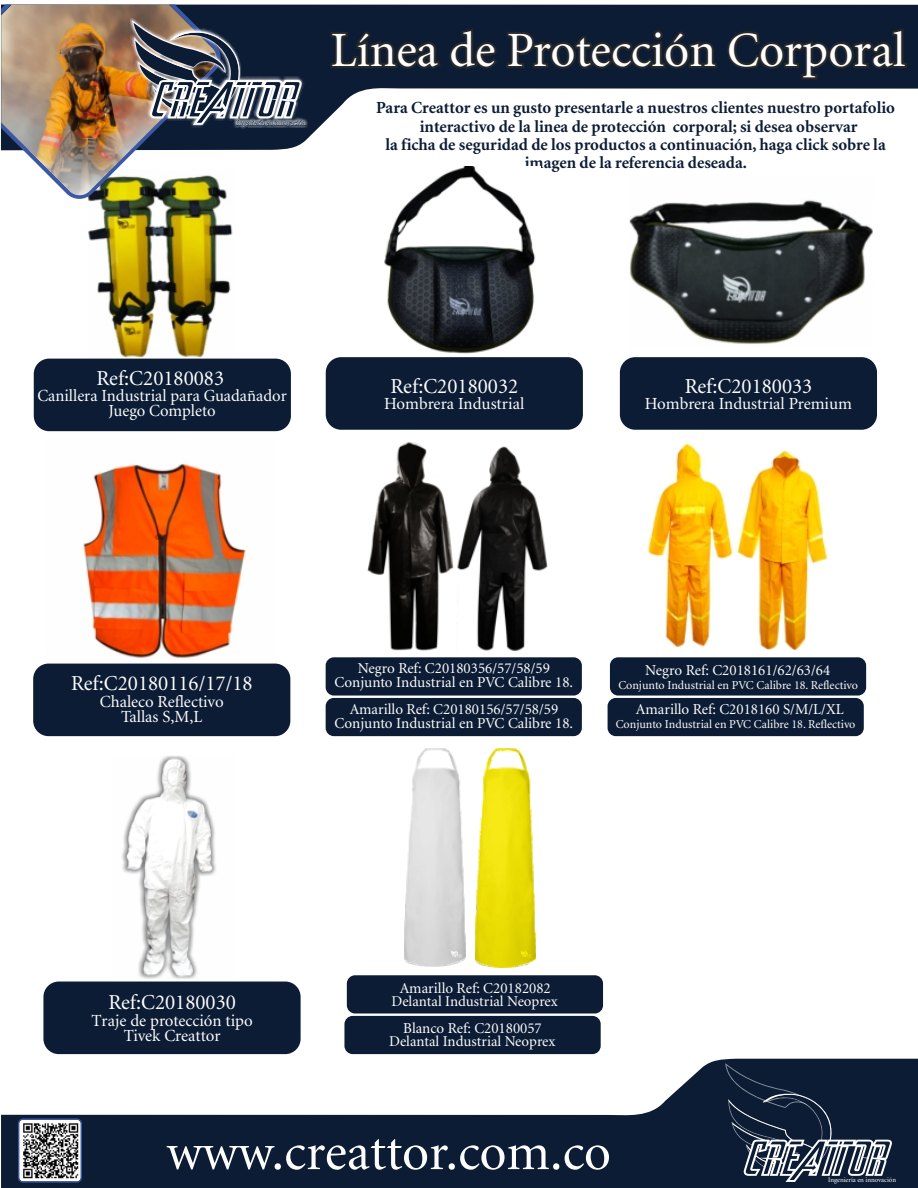
<style>
.page{position:relative;width:918px;height:1188px;background:#fff}
.page>*{position:absolute;margin:0;border:0;box-sizing:border-box;transform-origin:0 0}
.t1{font:52.65px "Atlantix S Si";color:#fefefe}
.t2{font:48.75px "Atlantix S Si";color:#fff}
.t3{font:21.15px "Atlantix S Si";color:#fefefe}
.t4{font:700 16.8px/18.1px "Atlantix Black S Si";color:#0c1c35;text-align:center}
.t5{font:16.8px/15.5px "Atlantix S Si";color:#fefefe;text-align:center}
.t6{font:15px/14.1px "Atlantix S Si";color:#fefefe;text-align:center}
.t7{font:14.85px "Atlantix S Si";color:#fefefe}
.t8{font:12px "Atlantix S Si";color:#fefefe}
.t9{font:7.35px "Atlantix S Si";color:#fefefe;scale:.96 1}
.t10{font:6.9px "Atlantix S Si";color:#fefefe}
</style>
<div class="page">
<img style="left:367px;top:442px;width:181px;height:209px">
<div style="left:326px;top:657px;width:256px;height:39px;background:#0c1c35;border-radius:8px"></div>
<div style="left:610px;top:657px;width:256px;height:39px;background:#0c1c35;border-radius:8px"></div>
<div style="left:608px;top:698px;width:256px;height:38px;background:#0c1c35;border-radius:8px"></div>
<div style="left:326px;top:698px;width:256px;height:38px;background:#0c1c35;border-radius:8px"></div>
<img style="left:647px;top:443px;width:181px;height:206px">
<img style="left:47px;top:463px;width:230px;height:201px">
<img style="left:88px;top:201px;width:149px;height:158px">
<svg style="left:1px;top:1059px;width:917px;height:129px;fill:#0c1c35"></svg>
<svg style="left:306px;top:5px;width:612px;height:135px"></svg>
<svg style="left:725px;top:1063px;width:172px;height:121px;background:#2c3a4f"></svg>
<svg style="left:330px;top:28px;width:577px;height:52px;background:#162030"></svg>
<svg style="left:18px;top:1118px;width:64px;height:65px"></svg>
<img style="left:1px;top:4px;width:305px;height:197px">
<div style="left:326px;top:357px;width:257px;height:73px;background:#0c1c35;border-radius:15px"></div>
<div style="left:34px;top:359px;width:257px;height:72px;background:#0c1c35;border-radius:15px"></div>
<div style="left:620px;top:357px;width:257px;height:73px;background:#0c1c35;border-radius:15px"></div>
<div style="left:347px;top:975px;width:256px;height:38px;background:#0c1c35;border-radius:8px"></div>
<div style="left:344px;top:1016px;width:257px;height:38px;background:#0c1c35;border-radius:8px"></div>
<div style="left:33px;top:664px;width:257px;height:72px;background:#0c1c35;border-radius:15px"></div>
<div style="left:43px;top:982px;width:258px;height:72px;background:#0c1c35;border-radius:15px"></div>
<img style="left:384px;top:167px;width:152px;height:187px">
<img style="left:629px;top:200px;width:244px;height:144px">
<img style="left:122px;top:756px;width:94px;height:223px">
<img style="left:405px;top:749px;width:60px;height:218px">
<img style="left:475px;top:749px;width:61px;height:218px">
<svg style="left:451px;top:950px;width:11px;height:8px"></svg>
<svg style="left:521px;top:950px;width:11px;height:8px"></svg>
<p class="t9" style="left:236px;top:119px;width:74px">Ingeniería en innovación</p>
<h2 class="t2" style="left:331px;top:26px;width:576px">Línea de Protección Corporal</h2>
<p class="t4" style="left:376px;top:99px;width:520px">Para Creattor es un gusto presentarle a nuestros clientes nuestro portafolio interactivo de la linea de protección corporal; si desea observar<br>la ficha de seguridad de los productos a continuación, haga click sobre la</p>
<p class="t4" style="left:525px;top:154px;width:224px">imagen de la referencia deseada.</p>
<h3 class="t3" style="left:97px;top:367px;width:129px">Ref:C20180083</h3>
<p class="t5" style="left:37px;top:388px;width:251px">Canillera Industrial para Guadañador<br>Juego Completo</p>
<h3 class="t3" style="left:391px;top:375px;width:129px">Ref:C20180032</h3>
<p class="t5" style="left:384px;top:397px;width:142px">Hombrera Industrial</p>
<h3 class="t3" style="left:685px;top:375px;width:129px">Ref:C20180033</h3>
<p class="t5" style="left:645px;top:397px;width:209px">Hombrera Industrial Premium</p>
<h3 class="t3" style="left:71px;top:673px;width:183px">Ref:C20180116/17/18</h3>
<p class="t5" style="left:100px;top:694px;width:125px">Chaleco Reflectivo<br>Tallas S,M,L</p>
<p class="t6" style="left:335px;top:662px;width:240px">Negro Ref: C20180356/57/58/59<br>Conjunto Industrial en PVC Calibre 18.</p>
<p class="t6" style="left:645px;top:664px;width:187px">Negro Ref: C2018161/62/63/64</p>
<p class="t8" style="left:618px;top:679px;width:241px">Conjunto Industrial en PVC Calibre 18. Reflectivo</p>
<p class="t6" style="left:636px;top:703px;width:209px">Amarillo Ref: C2018160 S/M/L/XL</p>
<p class="t8" style="left:616px;top:718px;width:241px">Conjunto Industrial en PVC Calibre 18. Reflectivo</p>
<p class="t6" style="left:335px;top:702px;width:240px">Amarillo Ref: C20180156/57/58/59<br>Conjunto Industrial en PVC Calibre 18.</p>
<h3 class="t3" style="left:108px;top:992px;width:129px">Ref:C20180030</h3>
<p class="t5" style="left:91px;top:1013px;width:163px">Traje de protección tipo<br>Tivek Creattor</p>
<p class="t6" style="left:400px;top:982px;width:153px">Amarillo Ref: C20182082</p>
<p class="t6" style="left:403px;top:1021px;width:140px">Blanco Ref: C20180057</p>
<p class="t7" style="left:392px;top:994px;width:168px">Delantal Industrial Neoprex</p>
<p class="t7" style="left:389px;top:1033px;width:168px">Delantal Industrial Neoprex</p>
<h1 class="t1" style="left:166px;top:1126px;width:446px">www.creattor.com.co</h1>
<p class="t10" style="left:828px;top:1177px;width:70px">Ingeniería en innovación</p>
</div>
